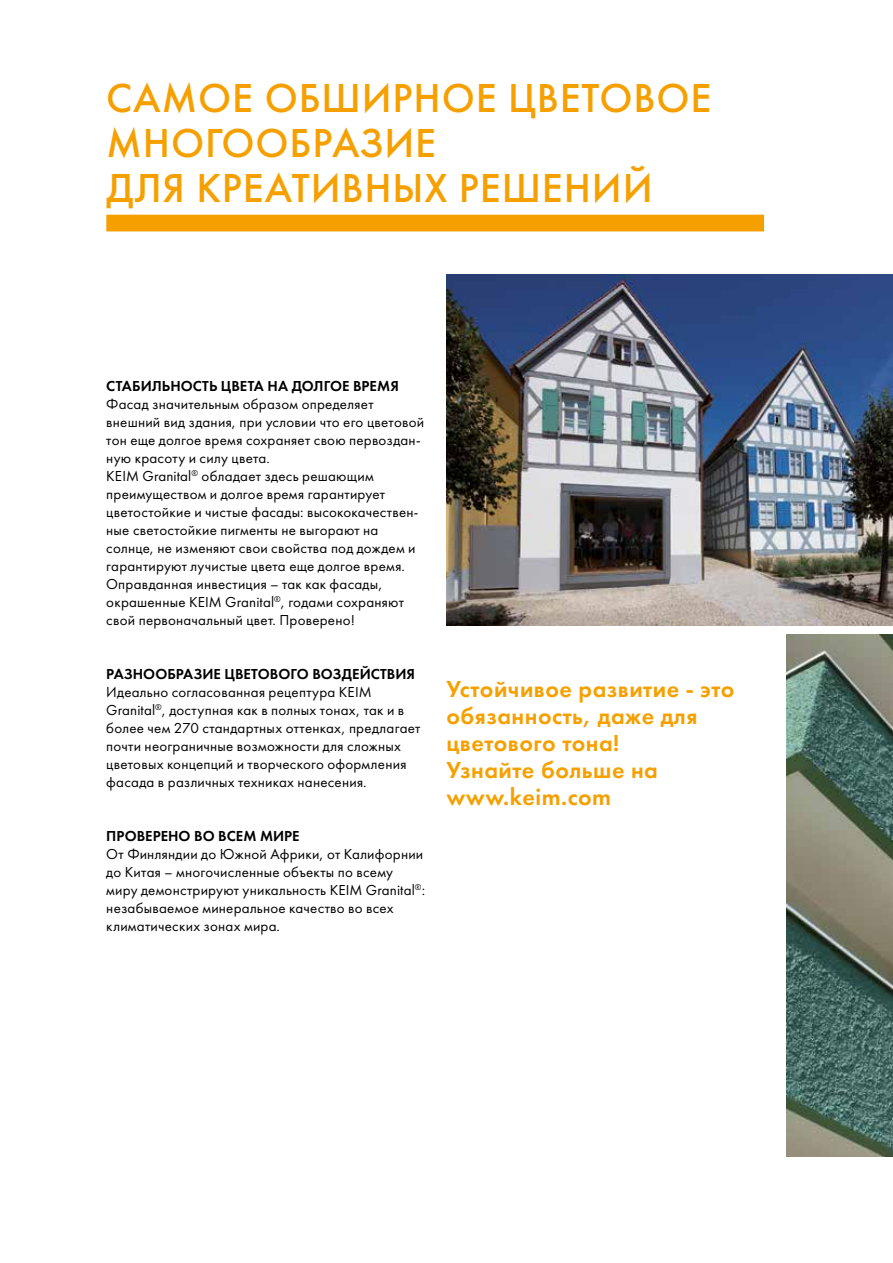
<style>
.page{position:relative;width:893px;height:1263px;background:#fff}
.page>*{position:absolute;margin:0;border:0;box-sizing:border-box;transform-origin:0 0}
.t1{font:42px/45px "Futura Medium C";letter-spacing:.02em;color:#f6a000}
.t2{font:24px/27px "Futura Demi C";letter-spacing:.02em;color:#f6a000}
.t3{font:15px/18px "Futura Book C";letter-spacing:.015em;color:#000}
.t4{font:15px "Futura Demi C";color:#000}
</style>
<div class="page">
<img style="left:446px;top:274px;width:447px;height:351px">
<div style="left:106px;top:215px;width:658px;height:16px;background:#f6a000"></div>
<img style="left:787px;top:634px;width:106px;height:522px">
<h1 class="t1" style="left:106px;top:76px;width:607px">САМОЕ ОБШИРНОЕ ЦВЕТОВОЕ<br>МНОГООБРАЗИЕ<br>ДЛЯ КРЕАТИВНЫХ РЕШЕНИЙ</h1>
<p class="t4" style="left:106px;top:377px;width:294px">СТАБИЛЬНОСТЬ ЦВЕТА НА ДОЛГОЕ ВРЕМЯ</p>
<p class="t3" style="left:106px;top:395px;width:319px">Фасад значительным образом определяет внешний вид здания, при условии что его цветовой тон eще долгое время сохраняет свою первоздан&shy;ную красоту и силу цвета.<br>KEIM Granital<sup>®</sup> обладает здесь решающим преимуществом и долгое время гарантирует цветостойкие и чистые фасады: высококачествен&shy;ные светостойкие пигменты не выгорают на солнце, не изменяют свои свойства под дождем и гарантируют лучистые цвета еще долгое время.<br>Оправданная инвестиция – так как фасады, окрашенные KEIM Granital<sup>®</sup>, годами сохраняют свой первоначальный цвет. Проверено!</p>
<p class="t4" style="left:106px;top:665px;width:310px">РАЗНООБРАЗИЕ ЦВЕТОВОГО ВОЗДЕЙСТВИЯ</p>
<p class="t3" style="left:106px;top:683px;width:316px">Идеально согласованная рецептура KEIM Granital<sup>®</sup>, доступная как в полных тонах, так и в более чем 270 стандартных оттенках, предлагает почти неограничные возможности для сложных цветовых концепций и творческого оформления фасада в различных техниках нанесения.</p>
<p class="t4" style="left:106px;top:827px;width:195px">ПРОВЕРЕНО ВО ВСЕМ МИРЕ</p>
<p class="t3" style="left:106px;top:845px;width:320px">От Финляндии до Южной Африки, от Калифорнии до Китая – многочисленные объекты по всему миру демонстрируют уникальность KEIM Granital<sup>®</sup>: незабываемое минеральное качество во всех климатических зонах мира.</p>
<h2 class="t2" style="left:446px;top:675px;width:289px">Устойчивое развитие - это обязанность, даже для цветового тона!<br>Узнайте больше на www.keim.com</h2>
</div>
